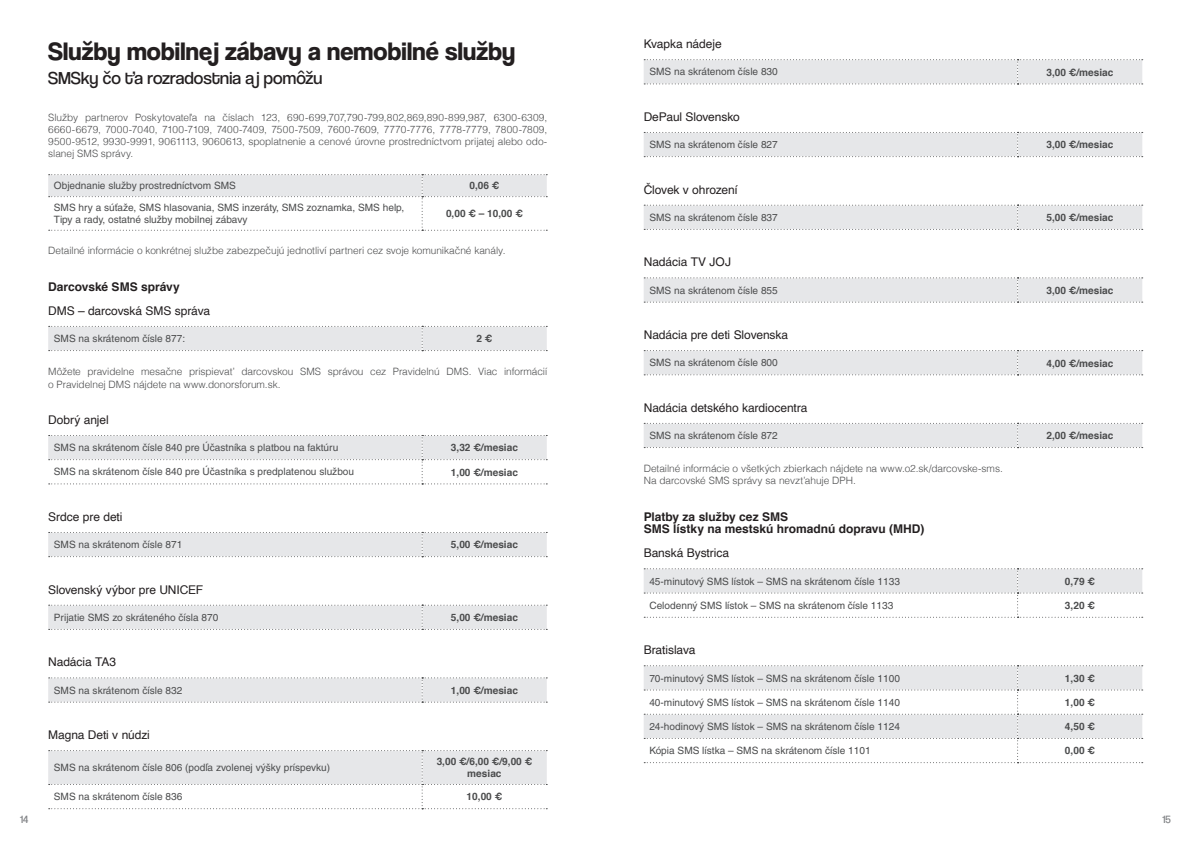
<style>
.page{position:relative;width:1191px;height:842px;background:#fff}
.page>*{position:absolute;margin:0;border:0;box-sizing:border-box;transform-origin:0 0}
.t1{font:700 26px "Coolvetica Rg";letter-spacing:.005em;color:#231f20}
.t2{font:18px "Coolvetica Bk";letter-spacing:.005em;color:#231f20}
.t3{font:12px "Helvetica";letter-spacing:-.005em;color:#231f20}
.t4{font:12px "Helvetica LT Pro";letter-spacing:-.005em;color:#231f20}
.t5{font:700 12px/12.1px "Helvetica";color:#231f20}
.t6{font:11px "Coolvetica Bk";color:#808285}
.t7{font:10.1px/12.1px "Helvetica LT Pro";color:#4b4c4d}
.t8{font:300 10.1px/12.1px "Helvetica";letter-spacing:-.005em;color:#4b4c4d}
.t9{font:700 10.1px/12.1px "Helvetica";color:#4b4c4d;text-align:center}
</style>
<div class="page">
<svg style="left:48px;top:174px;width:499px;height:57px"></svg>
<svg style="left:48px;top:326px;width:499px;height:25px;background:#e4e5e7"></svg>
<svg style="left:48px;top:435px;width:499px;height:49px"></svg>
<svg style="left:48px;top:532px;width:499px;height:25px;background:#e4e5e7"></svg>
<svg style="left:48px;top:605px;width:499px;height:25px;background:#e4e5e7"></svg>
<svg style="left:48px;top:677px;width:499px;height:26px;background:#e5e6e8"></svg>
<svg style="left:48px;top:750px;width:499px;height:59px"></svg>
<svg style="left:643px;top:59px;width:499px;height:25px;background:#e5e6e7"></svg>
<svg style="left:643px;top:132px;width:499px;height:25px;background:#e4e5e7"></svg>
<svg style="left:643px;top:205px;width:499px;height:25px;background:#e4e5e7"></svg>
<svg style="left:643px;top:277px;width:499px;height:26px;background:#e5e6e8"></svg>
<svg style="left:643px;top:350px;width:499px;height:25px;background:#e4e5e7"></svg>
<svg style="left:643px;top:423px;width:499px;height:25px;background:#e4e5e7"></svg>
<svg style="left:643px;top:568px;width:499px;height:50px"></svg>
<svg style="left:643px;top:665px;width:499px;height:98px"></svg>
<h1 class="t1" style="left:48px;top:36px;width:468px">Služby mobilnej zábavy a nemobilné služby</h1>
<h2 class="t2" style="left:48px;top:68px;width:276px">SMSky čo ťa rozradostnia aj pomôžu</h2>
<p class="t8" style="left:48px;top:110px;width:500px;text-align:justify">Služby partnerov Poskytovateľa na číslach 123, 690-699,707,790-799,802,869,890-899,987, 6300-6309, 6660-6679, 7000-7040, 7100-7109, 7400-7409, 7500-7509, 7600-7609, 7770-7776, 7778-7779, 7800-7809, 9500-9512, 9930-9991, 9061113, 9060613, spoplatnenie a cenové úrovne prostredníctvom prijatej alebo odo&shy;slanej SMS správy.</p>
<p class="t7" style="left:54px;top:180px;width:183px">Objednanie služby prostredníctvom SMS</p>
<p class="t9" style="left:469px;top:180px;width:31px">0,06 €</p>
<p class="t7" style="left:54px;top:201px;width:352px">SMS hry a súťaže, SMS hlasovania, SMS inzeráty, SMS zoznamka, SMS help,<br>Tipy a rady, ostatné služby mobilnej zábavy</p>
<p class="t9" style="left:446px;top:208px;width:78px">0,00 € – 10,00 €</p>
<p class="t8" style="left:48px;top:244px;width:459px">Detailné informácie o konkrétnej službe zabezpečujú jednotliví partneri cez svoje komunikačné kanály.</p>
<p class="t5" style="left:48px;top:280px;width:133px">Darcovské SMS správy</p>
<p class="t3" style="left:48px;top:301px;width:163px">DMS – darcovská SMS správa</p>
<p class="t7" style="left:54px;top:332px;width:133px">SMS na skrátenom čísle 877:</p>
<p class="t9" style="left:476px;top:333px;width:17px">2 €</p>
<p class="t8" style="left:48px;top:365px;width:500px">Môžete pravidelne mesačne prispievať darcovskou SMS správou cez Pravidelnú DMS. Viac informácií o Pravidelnej DMS nájdete na www.donorsforum.sk.</p>
<p class="t3" style="left:48px;top:410px;width:62px">Dobrý anjel</p>
<p class="t7" style="left:54px;top:442px;width:286px">SMS na skrátenom čísle 840 pre Účastníka s platbou na faktúru</p>
<p class="t9" style="left:451px;top:442px;width:69px">3,32 €/mesiac</p>
<p class="t7" style="left:54px;top:466px;width:302px">SMS na skrátenom čísle 840 pre Účastníka s predplatenou službou</p>
<p class="t9" style="left:451px;top:466px;width:69px">1,00 €/mesiac</p>
<p class="t3" style="left:48px;top:507px;width:76px">Srdce pre deti</p>
<p class="t7" style="left:54px;top:539px;width:130px">SMS na skrátenom čísle 871</p>
<p class="t9" style="left:451px;top:539px;width:69px">5,00 €/mesiac</p>
<p class="t3" style="left:48px;top:580px;width:156px">Slovenský výbor pre UNICEF</p>
<p class="t7" style="left:54px;top:611px;width:166px">Prijatie SMS zo skráteného čísla 870</p>
<p class="t9" style="left:451px;top:612px;width:69px">5,00 €/mesiac</p>
<p class="t3" style="left:48px;top:653px;width:69px">Nadácia TA3</p>
<p class="t7" style="left:54px;top:684px;width:130px">SMS na skrátenom čísle 832</p>
<p class="t9" style="left:451px;top:684px;width:69px">1,00 €/mesiac</p>
<p class="t3" style="left:48px;top:725px;width:103px">Magna Deti v núdzi</p>
<p class="t7" style="left:54px;top:761px;width:278px">SMS na skrátenom čísle 806 (podľa zvolenej výšky príspevku)</p>
<p class="t9" style="left:437px;top:756px;width:97px">3,00 €/6,00 €/9,00 € mesiac</p>
<p class="t7" style="left:54px;top:791px;width:130px">SMS na skrátenom čísle 836</p>
<p class="t9" style="left:466px;top:791px;width:37px">10,00 €</p>
<p class="t3" style="left:643px;top:35px;width:79px">Kvapka nádeje</p>
<p class="t7" style="left:649px;top:66px;width:130px">SMS na skrátenom čísle 830</p>
<p class="t9" style="left:1046px;top:66px;width:69px">3,00 €/mesiac</p>
<p class="t3" style="left:643px;top:107px;width:98px">DePaul Slovensko</p>
<p class="t7" style="left:649px;top:139px;width:130px">SMS na skrátenom čísle 827</p>
<p class="t9" style="left:1046px;top:139px;width:69px">3,00 €/mesiac</p>
<p class="t4" style="left:643px;top:182px;width:95px">Človek v ohrození</p>
<p class="t7" style="left:649px;top:211px;width:130px">SMS na skrátenom čísle 837</p>
<p class="t9" style="left:1046px;top:212px;width:69px">5,00 €/mesiac</p>
<p class="t4" style="left:643px;top:255px;width:89px">Nadácia TV JOJ</p>
<p class="t7" style="left:649px;top:284px;width:130px">SMS na skrátenom čísle 855</p>
<p class="t9" style="left:1046px;top:284px;width:69px">3,00 €/mesiac</p>
<p class="t4" style="left:643px;top:328px;width:146px">Nadácia pre deti Slovenska</p>
<p class="t7" style="left:649px;top:357px;width:130px">SMS na skrátenom čísle 800</p>
<p class="t9" style="left:1046px;top:357px;width:69px">4,00 €/mesiac</p>
<p class="t4" style="left:643px;top:401px;width:165px">Nadácia detského kardiocentra</p>
<p class="t7" style="left:649px;top:429px;width:130px">SMS na skrátenom čísle 872</p>
<p class="t9" style="left:1046px;top:430px;width:69px">2,00 €/mesiac</p>
<p class="t8" style="left:643px;top:462px;width:360px">Detailné informácie o všetkých zbierkach nájdete na www.o2.sk/darcovske-sms.<br>Na darcovské SMS správy sa nevzťahuje DPH.</p>
<p class="t5" style="left:643px;top:511px;width:282px">Platby za služby cez SMS<br>SMS lístky na mestskú hromadnú dopravu (MHD)</p>
<p class="t3" style="left:643px;top:544px;width:87px">Banská Bystrica</p>
<p class="t7" style="left:649px;top:575px;width:252px">45-minutový SMS lístok – SMS na skrátenom čísle 1133</p>
<p class="t9" style="left:1065px;top:575px;width:31px">0,79 €</p>
<p class="t7" style="left:649px;top:599px;width:245px">Celodenný SMS lístok – SMS na skrátenom čísle 1133</p>
<p class="t9" style="left:1065px;top:599px;width:31px">3,20 €</p>
<p class="t3" style="left:643px;top:641px;width:53px">Bratislava</p>
<p class="t7" style="left:649px;top:672px;width:252px">70-minutový SMS lístok – SMS na skrátenom čísle 1100</p>
<p class="t9" style="left:1065px;top:672px;width:31px">1,30 €</p>
<p class="t7" style="left:649px;top:696px;width:252px">40-minutový SMS lístok – SMS na skrátenom čísle 1140</p>
<p class="t9" style="left:1065px;top:696px;width:31px">1,00 €</p>
<p class="t7" style="left:649px;top:720px;width:252px">24-hodinový SMS lístok – SMS na skrátenom čísle 1124</p>
<p class="t9" style="left:1065px;top:721px;width:31px">4,50 €</p>
<p class="t7" style="left:649px;top:744px;width:223px">Kópia SMS lístka – SMS na skrátenom čísle 1101</p>
<p class="t9" style="left:1065px;top:745px;width:31px">0,00 €</p>
<p class="t6" style="left:20px;top:813px;width:10px">14</p>
<p class="t6" style="left:1162px;top:813px;width:10px">15</p>
</div>
